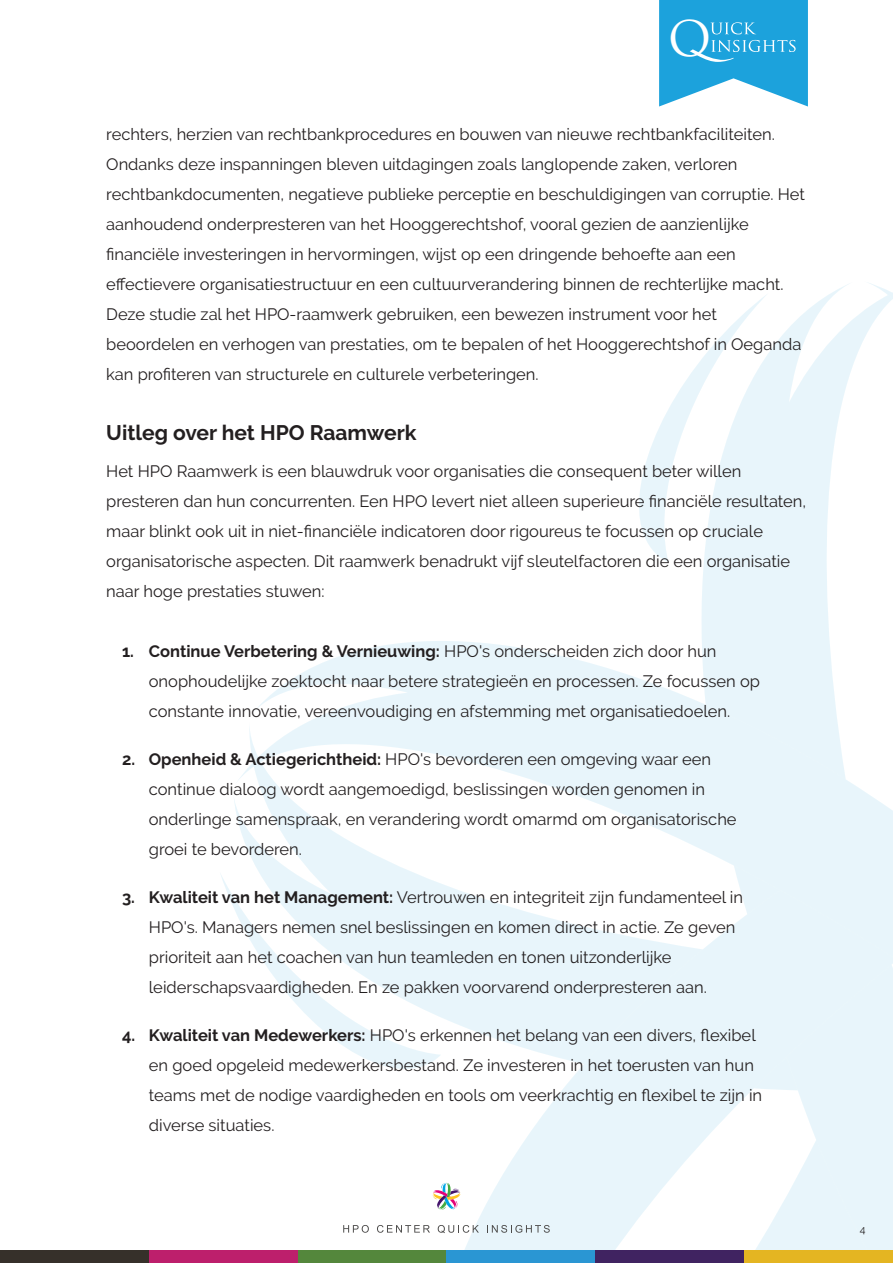
<style>
.page{position:relative;width:893px;height:1263px;background:#fff}
.page>*{position:absolute;margin:0;border:0;box-sizing:border-box;transform-origin:0 0}
.t1{font:47.85px "Trajan Pro";color:#fff}
.t2{font:700 21px "Raleway";color:#231f20}
.t3{font:16.5px/30px "Raleway";color:#231f20}
.t4{font:10.5px "Raleway";color:#231f20}
.s1{font-weight:700}
</style>
<div class="page">
<svg style="left:659px;top:0;width:149px;height:107px"></svg>
<svg style="left:437px;top:962px;width:182px;height:288px;fill:#e8f5fb"></svg>
<svg style="left:234px;top:641px;width:385px;height:321px"></svg>
<svg style="left:619px;top:283px;width:274px;height:967px"></svg>
<svg style="left:221px;top:871px;width:220px;height:217px"></svg>
<div style="left:0;top:1250px;width:149px;height:13px;background:#36302a"></div>
<div style="left:149px;top:1250px;width:149px;height:13px;background:#bd1f6c"></div>
<div style="left:298px;top:1250px;width:148px;height:13px;background:#54873c"></div>
<div style="left:446px;top:1250px;width:149px;height:13px;background:#2a96d3"></div>
<div style="left:595px;top:1250px;width:149px;height:13px;background:#402361"></div>
<div style="left:744px;top:1250px;width:149px;height:13px;background:#e4b522"></div>
<svg style="left:343px;top:1225px;width:26px;height:8px"></svg>
<svg style="left:377px;top:1225px;width:53px;height:8px"></svg>
<svg style="left:438px;top:1225px;width:41px;height:8px"></svg>
<svg style="left:487px;top:1225px;width:63px;height:8px"></svg>
<div style="left:428px;top:1177px;width:37px;height:38px;background:#fff;border-radius:50%"></div>
<svg style="left:432px;top:1182px;width:29px;height:28px"></svg>
<h1 class="t1" style="left:668px;top:20px;width:45px">O</h1>
<p class="t3" style="left:106px;top:119px;width:700px">rechters, herzien van rechtbankprocedures en bouwen van nieuwe rechtbankfaciliteiten.<br>Ondanks deze inspanningen bleven uitdagingen zoals langlopende zaken, verloren rechtbankdocumenten, negatieve publieke perceptie en beschuldigingen van corruptie. Het aanhoudend onderpresteren van het Hooggerechtshof, vooral gezien de aanzienlijke financiële investeringen in hervormingen, wijst op een dringende behoefte aan een effectievere organisatiestructuur en een cultuurverandering binnen de rechterlijke macht.<br>Deze studie zal het HPO-raamwerk gebruiken, een bewezen instrument voor het beoordelen en verhogen van prestaties, om te bepalen of het Hooggerechtshof in Oeganda kan profiteren van structurele en culturele verbeteringen.</p>
<p class="t2" style="left:106px;top:420px;width:312px">Uitleg over het HPO Raamwerk</p>
<p class="t3" style="left:106px;top:456px;width:701px">Het HPO Raamwerk is een blauwdruk voor organisaties die consequent beter willen presteren dan hun concurrenten. Een HPO levert niet alleen superieure financiële resultaten, maar blinkt ook uit in niet-financiële indicatoren door rigoureus te focussen op cruciale organisatorische aspecten. Dit raamwerk benadrukt vijf sleutelfactoren die een organisatie naar hoge prestaties stuwen:</p>
<p class="t3" style="left:149px;top:636px;width:613px;text-indent:-27px"><span class="s1">1. Continue Verbetering &amp; Vernieuwing:</span> HPO's onderscheiden zich door hun onophoudelijke zoektocht naar betere strategieën en processen. Ze focussen op constante innovatie, vereenvoudiging en afstemming met organisatiedoelen.</p>
<p class="t3" style="left:149px;top:744px;width:589px;text-indent:-27px"><span class="s1">2. Openheid &amp; Actiegerichtheid:</span> HPO's bevorderen een omgeving waar een continue dialoog wordt aangemoedigd, beslissingen worden genomen in onderlinge samenspraak, en verandering wordt omarmd om organisatorische groei te bevorderen.</p>
<p class="t3" style="left:149px;top:882px;width:596px;text-indent:-27px"><span class="s1">3. Kwaliteit van het Management:</span> Vertrouwen en integriteit zijn fundamenteel in HPO's. Managers nemen snel beslissingen en komen direct in actie. Ze geven prioriteit aan het coachen van hun teamleden en tonen uitzonderlijke leiderschapsvaardigheden. En ze pakken voorvarend onderpresteren aan.</p>
<p class="t3" style="left:149px;top:1020px;width:615px;text-indent:-27px"><span class="s1">4. Kwaliteit van Medewerkers:</span> HPO's erkennen het belang van een divers, flexibel en goed opgeleid medewerkersbestand. Ze investeren in het toerusten van hun teams met de nodige vaardigheden en tools om veerkrachtig en flexibel te zijn in diverse situaties.</p>
<p class="t4" style="left:860px;top:1223px;width:7px">4</p>
</div>
